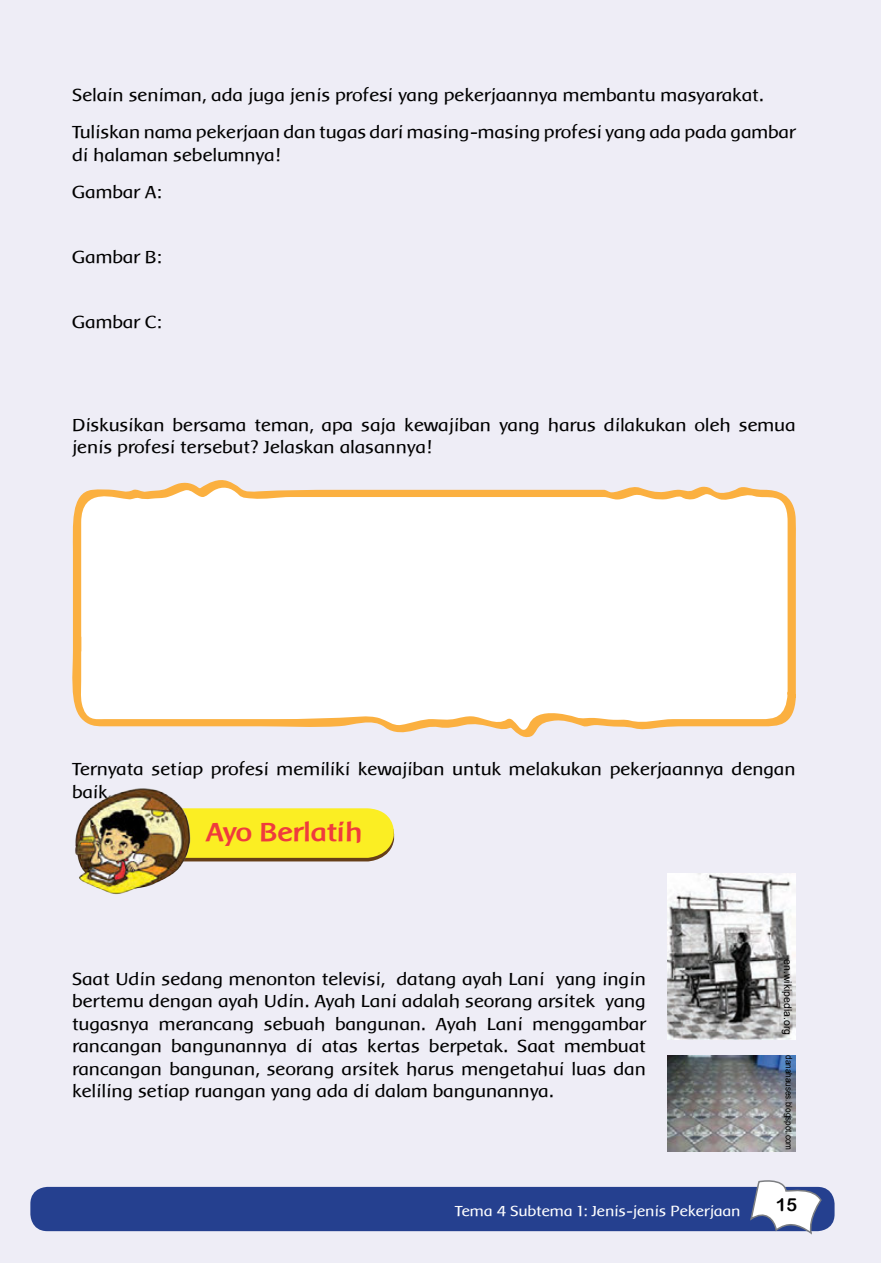
<style>
.page{position:relative;width:881px;height:1263px;background:#fff}
.page>*{position:absolute;margin:0;border:0;box-sizing:border-box;transform-origin:0 0}
.t1{font:700 27px "Baar Metanoia";color:#ef3b3d}
.t2{font:18px/22.5px "Baar Metanoia";color:#000}
.t3{font:18px "Arial Rounded MT Bold";color:#000}
.t4{font:15px "Baar Metanoia";color:#fff}
.t5{font:10.5px "Arial";color:#000}
.t6{font:9px "Arial";color:#000;scale:.9 1}
</style>
<div class="page">
<div style="left:0;top:0;width:880px;height:1263px;background:#eeedf6"></div>
<div style="left:30px;top:1187px;width:804px;height:44px;background:#25408f;border-radius:17px"></div>
<svg style="left:748px;top:1180px;width:74px;height:55px"></svg>
<svg style="left:72px;top:480px;width:723px;height:258px;background:#fdf7ef"></svg>
<img style="left:667px;top:874px;width:128px;height:166px">
<svg style="left:194px;top:808px;width:200px;height:53px;background:#f1e328"></svg>
<img style="left:75px;top:788px;width:119px;height:106px">
<img style="left:667px;top:1055px;width:128px;height:96px">
<p class="t2" style="left:72px;top:76px;width:724px;line-height:37.3px">Selain seniman, ada juga jenis profesi yang pekerjaannya membantu masyarakat.<br>Tuliskan nama pekerjaan dan tugas dari masing-masing profesi yang ada pada gambar</p>
<p class="t2" style="left:72px;top:136px;width:210px;line-height:37.3px">di halaman sebelumnya!<br>Gambar A:</p>
<p class="t2" style="left:72px;top:246px;width:91px">Gambar B:</p>
<p class="t2" style="left:72px;top:311px;width:91px">Gambar C:</p>
<p class="t2" style="left:72px;top:413px;width:724px">Diskusikan bersama teman, apa saja kewajiban yang harus dilakukan oleh semua jenis profesi tersebut? Jelaskan alasannya!</p>
<p class="t2" style="left:72px;top:758px;width:724px">Ternyata setiap profesi memiliki kewajiban untuk melakukan pekerjaannya dengan baik.</p>
<h1 class="t1" style="left:206px;top:817px;width:158px">Ayo Berlatih</h1>
<p class="t2" style="left:72px;top:968px;width:575px;text-align:justify">Saat Udin sedang menonton televisi, datang ayah Lani yang ingin bertemu dengan ayah Udin. Ayah Lani adalah seorang arsitek yang tugasnya merancang sebuah bangunan. Ayah Lani menggambar rancangan bangunannya di atas kertas berpetak. Saat membuat rancangan bangunan, seorang arsitek harus mengetahui luas dan keliling setiap ruangan yang ada di dalam bangunannya.</p>
<p class="t4" style="left:455px;top:1202px;width:287px">Tema 4 Subtema 1: Jenis-jenis Pekerjaan</p>
<p class="t5" style="left:794px;top:959px;width:77px;rotate:90deg">en.wikipedia.org</p>
<p class="t6" style="left:794px;top:1055px;width:107px;rotate:90deg">danahauses.blogspot.com</p>
<p class="t3" style="left:775px;top:1194px;width:23px">15</p>
</div>
